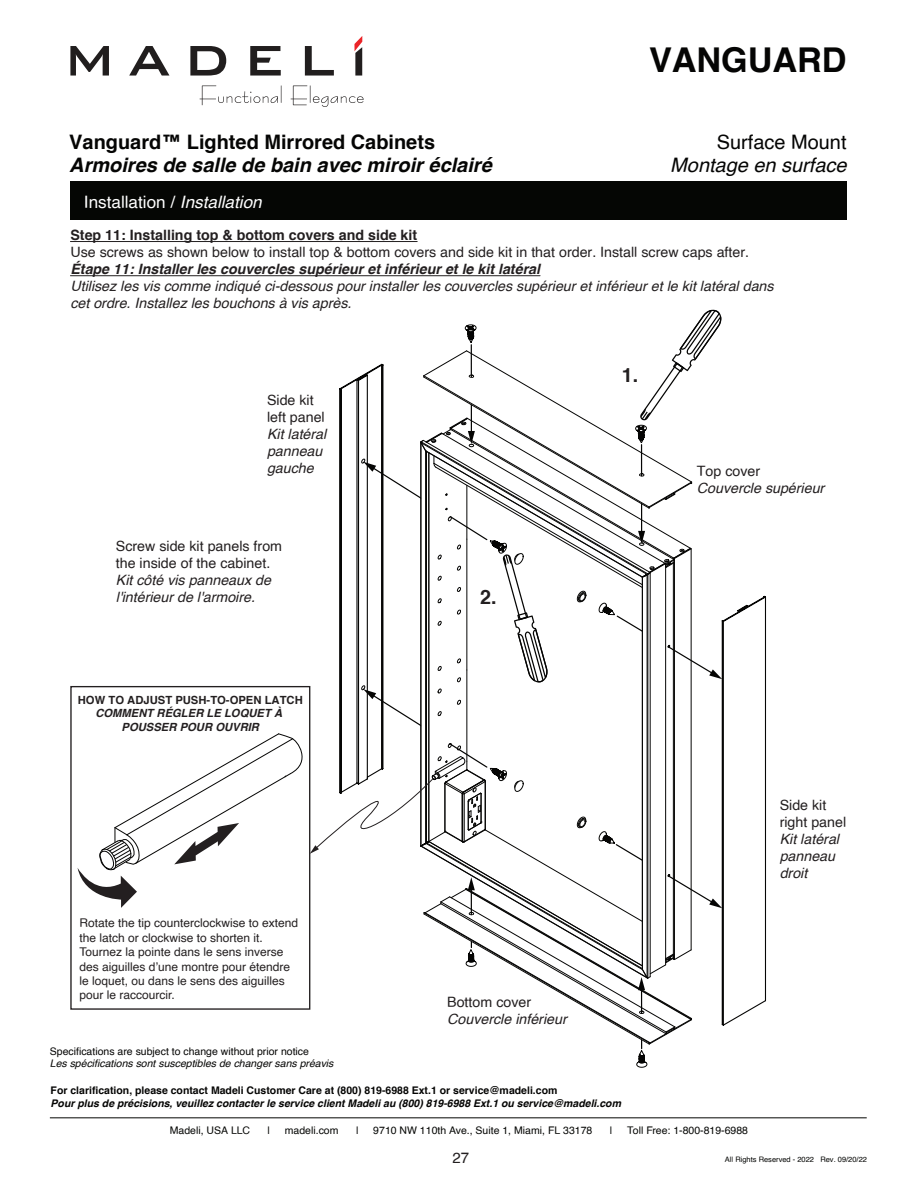
<style>
.page{position:relative;width:918px;height:1188px;background:#fff}
.page>*{position:absolute;margin:0;border:0;box-sizing:border-box;transform-origin:0 0}
.t1{font:700 34.2px "Helvetica";color:#050504}
.t2{font:italic 700 19.95px "Helvetica";color:#050504}
.t3{font:700 19.95px "Helvetica";color:#050504}
.t4{font:19.95px "Helvetica";color:#fff}
.t5{font:italic 19.95px "Helvetica";color:#050504}
.t6{font:19.95px "Helvetica";color:#050504}
.t7{font:700 19.65px "Helvetica";color:#231f20}
.t8{font:17.1px "Helvetica";color:#fff}
.t9{font:15px "Helvetica";color:#231f20}
.t10{font:italic 14.25px/17.1px "Helvetica";color:#231f20}
.t11{font:14.25px/17.1px "Helvetica";color:#231f20}
.t12{font:italic 700 14.25px "Helvetica";color:#231f20}
.t13{font:700 14.25px "Helvetica";color:#231f20}
.t14{font:12px/14.4px "Helvetica";color:#231f20}
.t15{font:italic 700 11.25px/13.5px "Helvetica";color:#231f20;text-align:center}
.t16{font:700 11.25px "Helvetica";color:#231f20}
.t17{font:italic 700 10.5px "Helvetica";color:#050504}
.t18{font:700 10.5px "Helvetica";color:#050504}
.t19{font:10.5px "Helvetica";color:#050604}
.t20{font:italic 10.5px "Helvetica";color:#050504}
.t21{font:10.5px "Helvetica";color:#050504}
.t22{font:7.5px "Helvetica";color:#050604}
.s1{font-style:italic}
</style>
<div class="page">
<hr style="left:70px;top:241px;width:347px;height:1px;background:#231f20">
<hr style="left:70px;top:275px;width:470px;height:1px;background:#231f20">
<svg style="left:70px;top:46px;width:39px;height:30px"></svg>
<svg style="left:129px;top:46px;width:40px;height:30px"></svg>
<svg style="left:190px;top:46px;width:36px;height:30px"></svg>
<svg style="left:250px;top:46px;width:31px;height:30px"></svg>
<svg style="left:305px;top:46px;width:29px;height:30px"></svg>
<svg style="left:354px;top:36px;width:8px;height:40px"></svg>
<svg style="left:200px;top:86px;width:82px;height:19px"></svg>
<svg style="left:291px;top:86px;width:73px;height:21px"></svg>
<hr style="left:50px;top:1117px;width:817px;height:1px;background:#050604">
<div style="left:70px;top:181px;width:777px;height:39px;background:#050604"></div>
<svg style="left:722px;top:595px;width:44px;height:431px"></svg>
<svg style="left:78px;top:310px;width:644px;height:758px"></svg>
<h2 class="t3" style="left:69px;top:125px;width:367px">Vanguard™ Lighted Mirrored Cabinets</h2>
<h2 class="t2" style="left:69px;top:149px;width:424px">Armoires de salle de bain avec miroir éclairé</h2>
<h2 class="t4" style="left:79px;top:186px;width:264px">Specifications / Spécifications</h2>
<p class="t8" style="left:84px;top:189px;width:179px">Installation / <span class="s1">Installation</span></p>
<h1 class="t1" style="left:649px;top:32px;width:199px">VANGUARD</h1>
<h2 class="t6" style="left:717px;top:126px;width:131px">Surface Mount</h2>
<h2 class="t5" style="left:670px;top:150px;width:178px">Montage en surface</h2>
<p class="t13" style="left:70px;top:223px;width:348px">Step 11: Installing top &amp; bottom covers and side kit</p>
<p class="t11" style="left:70px;top:244px;width:680px">Use screws as shown below to install top &amp; bottom covers and side kit in that order. Install screw caps after.</p>
<p class="t12" style="left:70px;top:257px;width:471px">Étape 11: Installer les couvercles supérieur et inférieur et le kit latéral</p>
<p class="t10" style="left:70px;top:278px;width:705px">Utilisez les vis comme indiqué ci-dessous pour installer les couvercles supérieur et inférieur et le kit latéral dans cet ordre. Installez les bouchons à vis après.</p>
<p class="t11" style="left:267px;top:392px;width:59px">Side kit left panel</p>
<p class="t10" style="left:267px;top:426px;width:61px">Kit latéral panneau gauche</p>
<p class="t11" style="left:116px;top:537px;width:168px">Screw side kit panels from the inside of the cabinet.</p>
<p class="t10" style="left:116px;top:571px;width:157px">Kit côté vis panneaux de l'intérieur de l'armoire.</p>
<p class="t16" style="left:78px;top:691px;width:227px">HOW TO ADJUST PUSH-TO-OPEN LATCH</p>
<p class="t15" style="left:95px;top:707px;width:188px">COMMENT RÉGLER LE LOQUET À<br>POUSSER POUR OUVRIR</p>
<p class="t14" style="left:79px;top:916px;width:220px">Rotate the tip counterclockwise to extend the latch or clockwise to shorten it.<br>Tournez la pointe dans le sens inverse des aiguilles d’une montre pour étendre le loquet, ou dans le sens des aiguilles pour le raccourcir.</p>
<p class="t21" style="left:50px;top:1043px;width:261px">Specifications are subject to change without prior notice</p>
<p class="t20" style="left:50px;top:1055px;width:285px">Les spécifications sont susceptibles de changer sans préavis</p>
<h3 class="t7" style="left:480px;top:581px;width:18px">2.</h3>
<h3 class="t7" style="left:622px;top:359px;width:18px">1.</h3>
<p class="t11" style="left:447px;top:994px;width:85px">Bottom cover</p>
<p class="t10" style="left:447px;top:1011px;width:121px">Couvercle inférieur</p>
<p class="t18" style="left:51px;top:1082px;width:508px">For clarification, please contact Madeli Customer Care at (800) 819-6988 Ext.1 or service@madeli.com</p>
<p class="t17" style="left:51px;top:1094px;width:572px">Pour plus de précisions, veuillez contacter le service client Madeli au (800) 819-6988 Ext.1 ou service@madeli.com</p>
<p class="t11" style="left:697px;top:463px;width:65px">Top cover</p>
<p class="t10" style="left:697px;top:480px;width:129px">Couvercle supérieur</p>
<p class="t11" style="left:780px;top:797px;width:68px">Side kit right panel</p>
<p class="t10" style="left:780px;top:831px;width:61px">Kit latéral panneau droit</p>
<p class="t19" style="left:170px;top:1122px;width:82px">Madeli, USA LLC</p>
<p class="t19" style="left:268px;top:1122px;width:4px">|</p>
<p class="t19" style="left:285px;top:1122px;width:55px">madeli.com</p>
<p class="t19" style="left:356px;top:1122px;width:4px">|</p>
<p class="t19" style="left:373px;top:1122px;width:221px">9710 NW 110th Ave., Suite 1, Miami, FL 33178</p>
<p class="t19" style="left:610px;top:1122px;width:4px">|</p>
<p class="t19" style="left:627px;top:1122px;width:122px">Toll Free: 1-800-819-6988</p>
<p class="t9" style="left:453px;top:1146px;width:18px">27</p>
<p class="t22" style="left:725px;top:1153px;width:144px">All Rights Reserved - 2022 Rev. 09/20/22</p>
</div>
